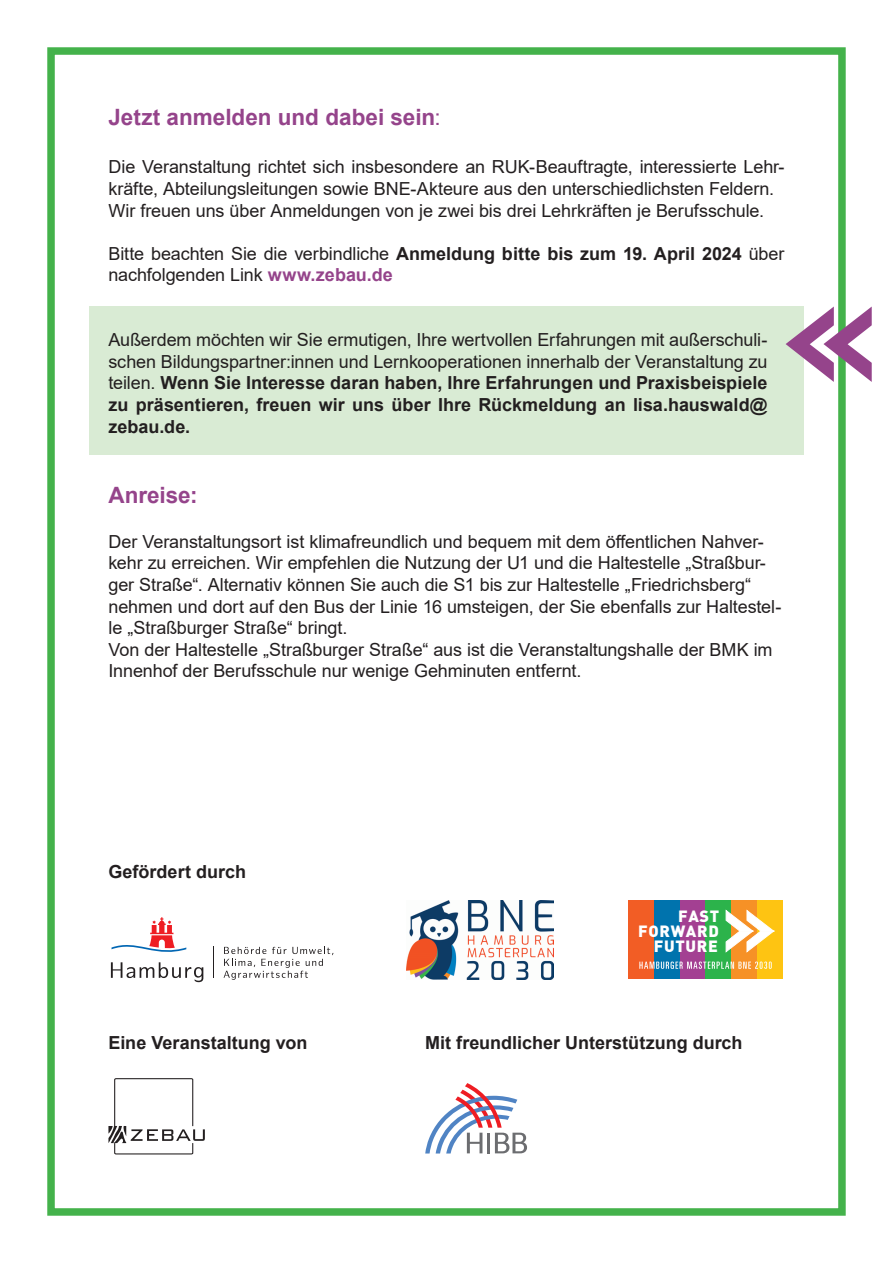
<style>
.page{position:relative;width:893px;height:1263px;background:#fff}
.page>*{position:absolute;margin:0;border:0;box-sizing:border-box;transform-origin:0 0}
.t1{font:700 22.5px "Arial";color:#95448b}
.t2{font:18px/21.6px "Arial";letter-spacing:-.005em;color:#231f20}
.t3{font:700 18px "Arial";color:#231f20}
.t4{font:16.05px/15.1px "DIN Black Alternate";letter-spacing:.045em;color:#fff;text-align:right}
.s1{font-weight:400}
.s2{font-weight:700}
.s3{font-weight:700;color:#95448b}
</style>
<div class="page">
<div style="left:89px;top:307px;width:715px;height:148px;background:#d9ebd4"></div>
<div style="left:47px;top:47px;width:799px;height:1169px;border:8px solid #44b24b"></div>
<img style="left:406px;top:901px;width:148px;height:78px">
<svg style="left:111px;top:962px;width:92px;height:20px"></svg>
<svg style="left:112px;top:917px;width:74px;height:35px"></svg>
<svg style="left:224px;top:947px;width:109px;height:33px"></svg>
<hr style="left:214px;top:947px;width:1px;height:31px;background:#231f20">
<div style="left:628px;top:900px;width:26px;height:78px;background:#f25d25"></div>
<div style="left:679px;top:900px;width:26px;height:78px;background:#a34092"></div>
<div style="left:731px;top:900px;width:26px;height:78px;background:#f69126"></div>
<div style="left:654px;top:900px;width:25px;height:78px;background:#0073ad"></div>
<div style="left:705px;top:900px;width:26px;height:78px;background:#2cb34b"></div>
<div style="left:757px;top:900px;width:26px;height:78px;background:#fec412"></div>
<svg style="left:726px;top:910px;width:49px;height:42px"></svg>
<svg style="left:639px;top:961px;width:133px;height:8px"></svg>
<svg style="left:108px;top:1078px;width:97px;height:77px"></svg>
<svg style="left:425px;top:1083px;width:102px;height:70px"></svg>
<svg style="left:786px;top:307px;width:86px;height:75px"></svg>
<p class="t1" style="left:108px;top:101px;width:334px">Jetzt anmelden und dabei sein<span class="s1">:</span></p>
<p class="t2" style="left:108px;top:156px;width:677px">Die Veranstaltung richtet sich insbesondere an RUK-Beauftragte, interessierte Lehr&shy;kräfte, Abteilungsleitungen sowie BNE-Akteure aus den unterschiedlichsten Feldern.<br>Wir freuen uns über Anmeldungen von je zwei bis drei Lehrkräften je Berufsschule.</p>
<p class="t2" style="left:108px;top:243px;width:677px">Bitte beachten Sie die verbindliche <span class="s2">Anmeldung bitte bis zum 19. April 2024</span> über nachfolgenden Link <span class="s3">www.zebau.de</span></p>
<p class="t2" style="left:108px;top:329px;width:660px;text-align:justify">Außerdem möchten wir Sie ermutigen, Ihre wertvollen Erfahrungen mit außerschuli&shy;schen Bildungspartner:innen und Lernkooperationen innerhalb der Veranstaltung zu teilen. <span class="s2">Wenn Sie Interesse daran haben, Ihre Erfahrungen und Praxisbeispiele zu präsentieren, freuen wir uns über Ihre Rückmeldung an lisa.hauswald@ zebau.de.</span></p>
<p class="t1" style="left:108px;top:479px;width:91px">Anreise:</p>
<p class="t2" style="left:108px;top:531px;width:674px">Der Veranstaltungsort ist klimafreundlich und bequem mit dem öffentlichen Nahver&shy;kehr zu erreichen. Wir empfehlen die Nutzung der U1 und die Haltestelle „Straßbur&shy;ger Straße“. Alternativ können Sie auch die S1 bis zur Haltestelle „Friedrichsberg“ nehmen und dort auf den Bus der Linie 16 umsteigen, der Sie ebenfalls zur Haltestel&shy;le „Straßburger Straße“ bringt.<br>Von der Haltestelle „Straßburger Straße“ aus ist die Veranstaltungshalle der BMK im Innenhof der Berufsschule nur wenige Gehminuten entfernt.</p>
<p class="t3" style="left:108px;top:859px;width:139px">Gefördert durch</p>
<p class="t4" style="left:638px;top:907px;width:83px">FAST<br>FORWARD<br>FUTURE</p>
<p class="t3" style="left:108px;top:1030px;width:200px">Eine Veranstaltung von</p>
<p class="t3" style="left:425px;top:1030px;width:319px">Mit freundlicher Unterstützung durch</p>
</div>
